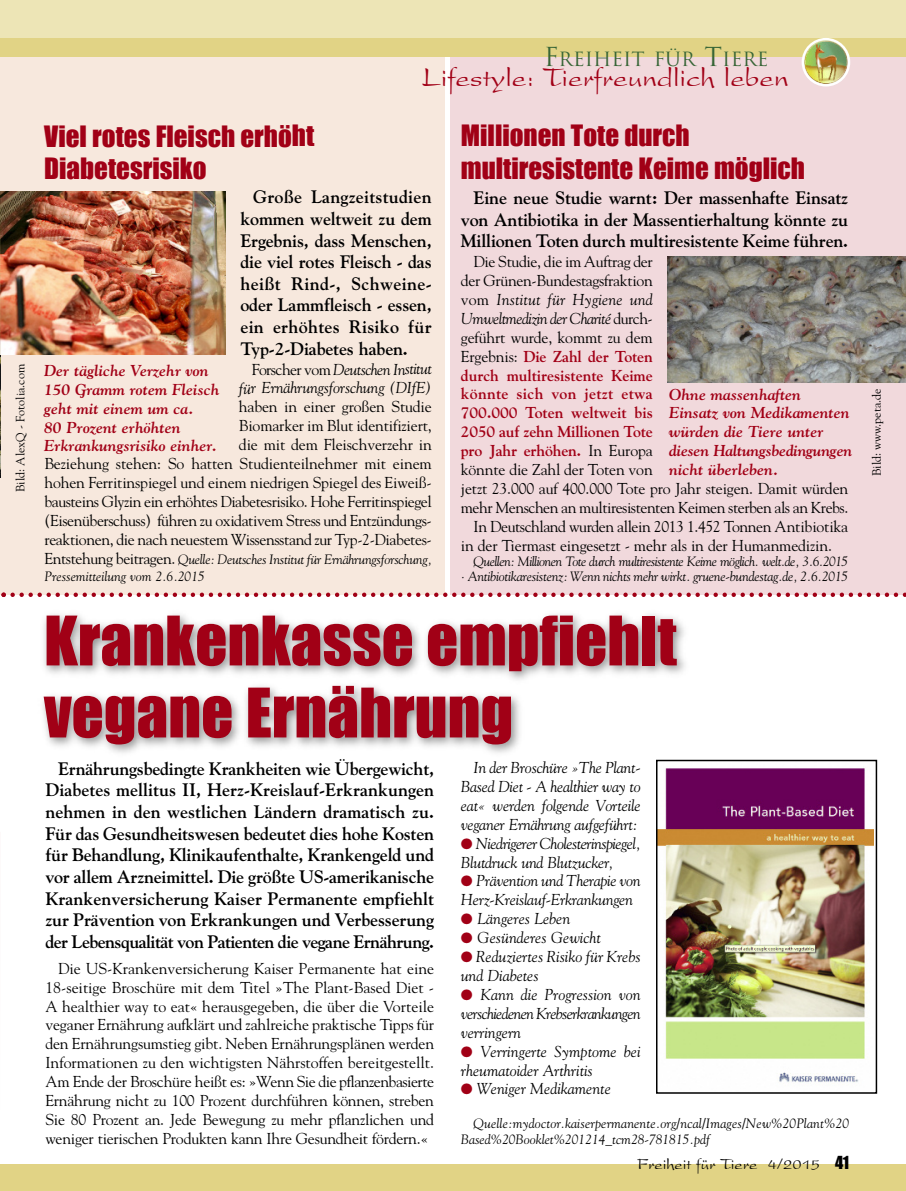
<style>
.page{position:relative;width:906px;height:1191px;background:#fff}
.page>*{position:absolute;margin:0;border:0;box-sizing:border-box;transform-origin:0 0}
.t1{font:63px/72px "Impact";color:#a10016}
.t2{font:29.1px "President Plain";color:#a10016}
.t3{font:27px/32.4px "Impact";color:#a10016}
.t4{font:19.2px "Trajan";color:#376536}
.t5{font:700 18px/21.6px "Goudy";letter-spacing:-.01em;color:#000;text-align:justify}
.t6{font:16.5px "President Plain";color:#000}
.t7{font:15.75px/18.9px "Goudy";letter-spacing:-.015em;color:#000;text-align:justify}
.t8{font:italic 15.75px/18.9px "Goudy";letter-spacing:-.015em;color:#000}
.t9{font:italic 700 15.75px/18.9px "Goudy";color:#a10016}
.t10{font:700 15.75px "Goudy";letter-spacing:-.005em;color:#a10016}
.t11{font:italic 15.75px/18.9px "Goudy";letter-spacing:-.035em;color:#000}
.t12{font:italic 15.75px "Goudy";letter-spacing:.01em;color:#000}
.t13{font:700 15.75px "Goudy";letter-spacing:.015em;color:#a10016}
.t14{font:italic 13.5px/15px "Goudy";letter-spacing:-.04em;color:#000;text-align:right}
.t15{font:italic 13.5px/16.2px "Goudy";letter-spacing:.01em;color:#000}
.t16{font:italic 13.5px/17.4px "Goudy";letter-spacing:-.015em;color:#000}
.t17{font:12px "Goudy";color:#000}
.s1{font-size:25.5px}
.s2{font-style:normal}
.s3{font-style:normal;font-size:15.75px}
.s4{font-weight:400;color:#000}
.s5{color:#a10016}
.s6{font-family:"Impact"}
</style>
<div class="page">
<div style="left:0;top:23px;width:445px;height:571px;background:#f7e8dd"></div>
<div style="left:450px;top:23px;width:456px;height:571px;background:#f1d9dc"></div>
<hr style="left:0;top:831px;width:1px;height:360px;background:#f6e6e8">
<div style="left:0;top:1164px;width:906px;height:27px;background:#e1d385"></div>
<div style="left:0;top:0;width:906px;height:41px;background:#ede5b6"></div>
<div style="left:0;top:38px;width:906px;height:19px;background:#e1d385"></div>
<img style="left:801px;top:38px;width:49px;height:48px">
<img style="left:0;top:355px;width:1px;height:122px">
<img style="left:42px;top:614px;width:836px;height:181px">
<img style="left:659px;top:762px;width:215px;height:321px">
<div style="left:656px;top:759px;width:221px;height:334px;border:2px solid #000"></div>
<img style="left:0;top:191px;width:225px;height:164px">
<svg style="left:1px;top:592px;width:905px;height:5px"></svg>
<img style="left:668px;top:257px;width:238px;height:126px">
<p class="t17" style="left:13px;top:492px;width:129px;rotate:-90deg">Bild: AlexQ - Fotolia.com</p>
<p class="t4" style="left:544px;top:48px;width:226px"><span class="s1">F</span>REIHEIT FÜR <span class="s1">T</span>IERE</p>
<h2 class="t2" style="left:421px;top:67px;width:368px">Lifestyle: Tierfreundlich leben</h2>
<h3 class="t3" style="left:44px;top:120px;width:271px">Viel rotes Fleisch erhöht<br>Diabetesrisiko</h3>
<p class="t5" style="left:240px;top:186px;width:193px;text-indent:13px">Große Langzeitstudien kommen weltweit zu dem Ergebnis, dass Menschen, die viel rotes Fleisch - das heißt Rind-, Schweine&shy;oder Lammfleisch - essen, ein erhöhtes Risiko für Typ-2-Diabetes haben.</p>
<p class="t8" style="left:239px;top:359px;width:194px;text-align:right"><span class="s2">Forscher vom</span> Deutschen Institut für Ernährungsforschung (DIfE)</p>
<p class="t7" style="left:44px;top:397px;width:389px;text-align:right">haben in einer großen Studie<br>Biomarker im Blut identifiziert,<br>die mit dem Fleischverzehr in<br>Beziehung stehen: So hatten Studienteilnehmer mit einem hohen Ferritinspiegel und einem niedrigen Spiegel des Eiweiß&shy;bausteins Glyzin ein erhöhtes Diabetesrisiko. Hohe Ferritinspiegel (Eisenüberschuss) führen zu oxidativem Stress und Entzündungs&shy;reaktionen, die nach neuestem Wissensstand zur Typ-2-Diabetes-</p>
<p class="t16" style="left:44px;top:550px;width:389px"><span class="s3">Entstehung beitragen.</span> Quelle: Deutsches Institut für Ernährungsforschung,<br>Pressemitteilung vom 2.6.2015</p>
<p class="t9" style="left:44px;top:361px;width:177px">Der tägliche Verzehr von<br>150 Gramm rotem Fleisch geht mit einem um ca.<br>80 Prozent erhöhten<br>Erkrankungsrisiko einher.</p>
<h3 class="t3" style="left:461px;top:119px;width:346px">Millionen Tote durch multiresistente Keime möglich</h3>
<p class="t5" style="left:461px;top:187px;width:389px;text-indent:13px">Eine neue Studie warnt: Der massenhafte Einsatz von Antibiotika in der Massentierhaltung könnte zu Millionen Toten durch multiresistente Keime führen.</p>
<p class="t7" style="left:473px;top:252px;width:181px">Die Studie, die im Auftrag der</p>
<p class="t7" style="left:461px;top:271px;width:193px">der Grünen-Bundestagsfraktion</p>
<p class="t12" style="left:461px;top:290px;width:193px"><span class="s2">vom</span> Institut für Hygiene und</p>
<p class="t11" style="left:461px;top:309px;width:193px">Umweltmedizin der Charité <span class="s2">durch-</span></p>
<p class="t7" style="left:461px;top:328px;width:193px">geführt wurde, kommt zu dem</p>
<p class="t10" style="left:461px;top:347px;width:193px"><span class="s4">Ergebnis:</span> Die Zahl der Toten</p>
<p class="t10" style="left:461px;top:366px;width:193px">durch multiresistente Keime</p>
<p class="t13" style="left:461px;top:385px;width:193px">könnte sich von jetzt etwa</p>
<p class="t10" style="left:461px;top:404px;width:193px">700.000 Toten weltweit bis</p>
<p class="t10" style="left:461px;top:422px;width:193px">2050 auf zehn Millionen Tote</p>
<p class="t10" style="left:461px;top:441px;width:193px">pro Jahr erhöhen. <span class="s4">In Europa</span></p>
<p class="t7" style="left:461px;top:460px;width:193px">könnte die Zahl der Toten von</p>
<p class="t7" style="left:461px;top:479px;width:389px">jetzt 23.000 auf 400.000 Tote pro Jahr steigen. Damit würden</p>
<p class="t7" style="left:461px;top:498px;width:389px">mehr Menschen an multiresistenten Keimen sterben als an Krebs.</p>
<p class="t7" style="left:473px;top:517px;width:376px">In Deutschland wurden allein 2013 1.452 Tonnen Antibiotika</p>
<p class="t7" style="left:461px;top:536px;width:372px">in der Tiermast eingesetzt - mehr als in der Humanmedizin.</p>
<p class="t14" style="left:461px;top:553px;width:389px">Quellen: Millionen Tote durch multiresistente Keime möglich. welt.de, 3.6.2015<br>· Antibiotikaresistenz: Wenn nichts mehr wirkt. gruene-bundestag.de, 2.6.2015</p>
<p class="t9" style="left:669px;top:384px;width:184px">Ohne massenhaften<br>Einsatz von Medikamenten würden die Tiere unter diesen Haltungsbedingungen nicht überleben.</p>
<p class="t17" style="left:869px;top:476px;width:89px;rotate:-90deg">Bild: www.peta.de</p>
<h1 class="t1" style="left:44px;top:604px;width:634px">Krankenkasse empfiehlt vegane Ernährung</h1>
<p class="t5" style="left:45px;top:758px;width:390px;text-indent:13px">Ernährungsbedingte Krankheiten wie Übergewicht, Diabetes mellitus II, Herz-Kreislauf-Erkrankungen nehmen in den westlichen Ländern dramatisch zu.<br>Für das Gesundheitswesen bedeutet dies hohe Kosten für Behandlung, Klinikaufenthalte, Krankengeld und vor allem Arzneimittel. Die größte US-amerikanische Krankenversicherung Kaiser Permanente empfiehlt zur Prävention von Erkrankungen und Verbesserung der Lebensqualität von Patienten die vegane Ernährung.</p>
<p class="t7" style="left:45px;top:958px;width:390px;text-indent:13px">Die US-Krankenversicherung Kaiser Permanente hat eine 18-seitige Broschüre mit dem Titel »The Plant-Based Diet - A healthier way to eat« herausgegeben, die über die Vorteile veganer Ernährung aufklärt und zahlreiche praktische Tipps für den Ernährungsumstieg gibt. Neben Ernährungsplänen werden Informationen zu den wichtigsten Nährstoffen bereitgestellt.<br>Am Ende der Broschüre heißt es: »Wenn Sie die pflanzenbasierte Ernährung nicht zu 100 Prozent durchführen können, streben Sie 80 Prozent an. Jede Bewegung zu mehr pflanzlichen und weniger tierischen Produkten kann Ihre Gesundheit fördern.«</p>
<p class="t8" style="left:461px;top:758px;width:181px;text-align:justify;text-indent:13px">In der Broschüre »The Plant-Based Diet - A healthier way to eat« werden folgende Vorteile veganer Ernährung aufgeführt:</p>
<p class="t11" style="left:461px;top:833px;width:181px"><span class="s5">●</span> Niedrigerer Cholesterinspiegel,<br>Blutdruck und Blutzucker,</p>
<p class="t8" style="left:461px;top:871px;width:181px"><span class="s5">●</span> Prävention und Therapie von<br>Herz-Kreislauf-Erkrankungen</p>
<p class="t8" style="left:461px;top:909px;width:111px"><span class="s5">●</span> Längeres Leben</p>
<p class="t8" style="left:461px;top:928px;width:142px"><span class="s5">●</span> Gesünderes Gewicht</p>
<p class="t8" style="left:461px;top:947px;width:181px"><span class="s5">●</span> Reduziertes Risiko für Krebs und Diabetes</p>
<p class="t8" style="left:461px;top:985px;width:181px;text-align:justify"><span class="s5">●</span> Kann die Progression von verschiedenen Krebserkrankungen verringern</p>
<p class="t8" style="left:461px;top:1041px;width:181px"><span class="s5">●</span> Verringerte Symptome bei rheumatoider Arthritis</p>
<p class="t8" style="left:461px;top:1079px;width:151px"><span class="s5">●</span> Weniger Medikamente</p>
<p class="t15" style="left:461px;top:1115px;width:390px;text-indent:13px">Quelle:mydoctor.kaiserpermanente.org/ncal/Images/New%20Plant%20<br>Based%20Booklet%201214_tcm28-781815.pdf</p>
<p class="t6" style="left:637px;top:1158px;width:214px">Freiheit für Tiere 4/2015 <span class="s6">41</span></p>
</div>
